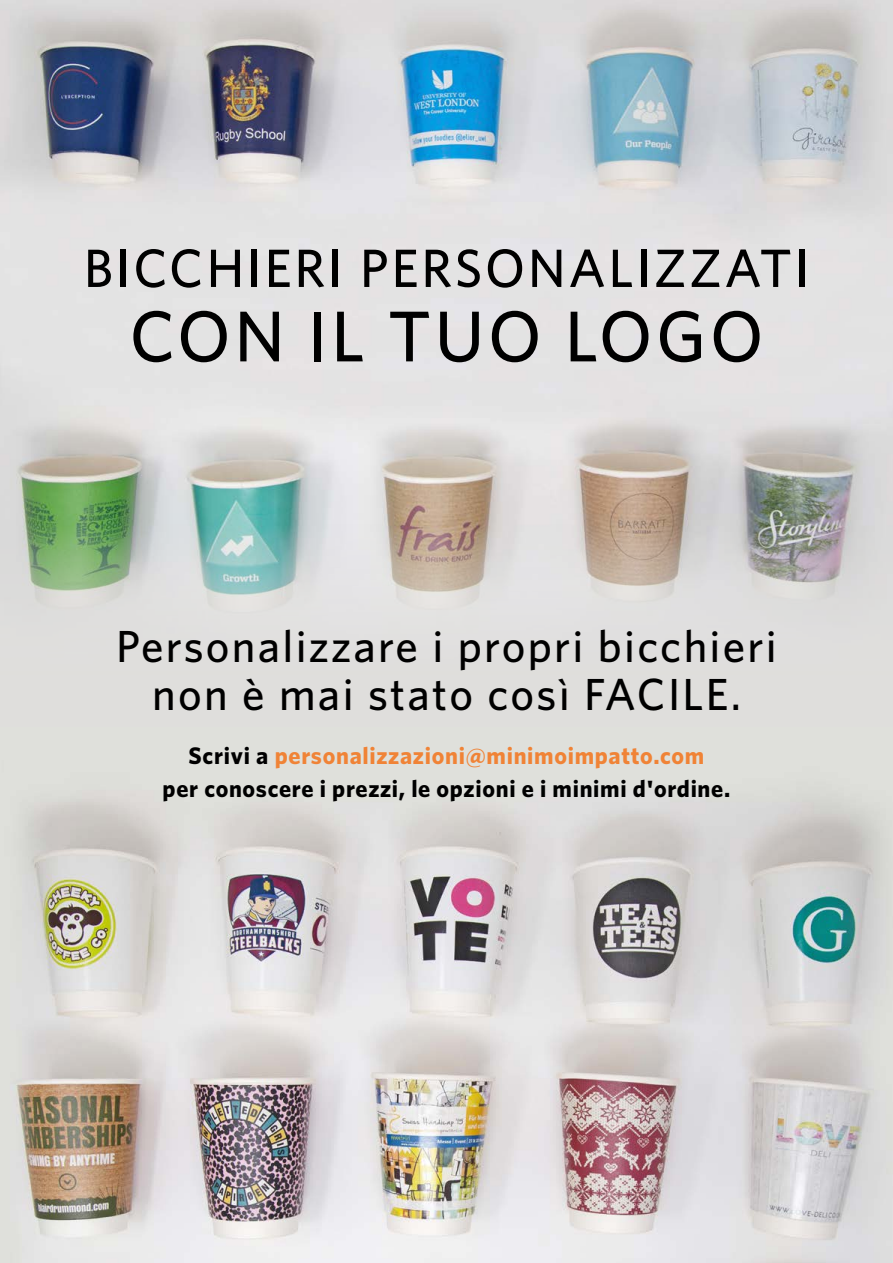
<style>
.page{position:relative;width:893px;height:1263px;background:#fff}
.page>*{position:absolute;margin:0;border:0;box-sizing:border-box;transform-origin:0 0}
.t1{font:500 72px "Whitney";letter-spacing:.05em;color:#000}
.t2{font:500 54px "Whitney";letter-spacing:.05em;color:#000}
.t3{font:500 45px/48px "Whitney";letter-spacing:.05em;color:#000;text-align:center}
.t4{font:700 24px/33px "Whitney";letter-spacing:.03em;color:#000;text-align:center}
.s1{color:#f08336}
</style>
<div class="page">
<img style="left:0;top:0;width:893px;height:524px">
<img style="left:0;top:727px;width:893px;height:536px">
<svg style="left:0;top:524px;width:893px;height:203px;background:#d4d5d1"></svg>
<h2 class="t2" style="left:84px;top:236px;width:727px">BICCHIERI PERSONALIZZATI</h2>
<h1 class="t1" style="left:129px;top:293px;width:636px">CON IL TUO LOGO</h1>
<h3 class="t3" style="left:116px;top:621px;width:662px">Personalizzare i propri bicchieri non è mai stato così FACILE.</h3>
<p class="t4" style="left:163px;top:739px;width:569px">Scrivi a <span class="s1">personalizzazioni@minimoimpatto.com<br></span>per conoscere i prezzi, le opzioni e i minimi d'ordine.</p>
</div>
